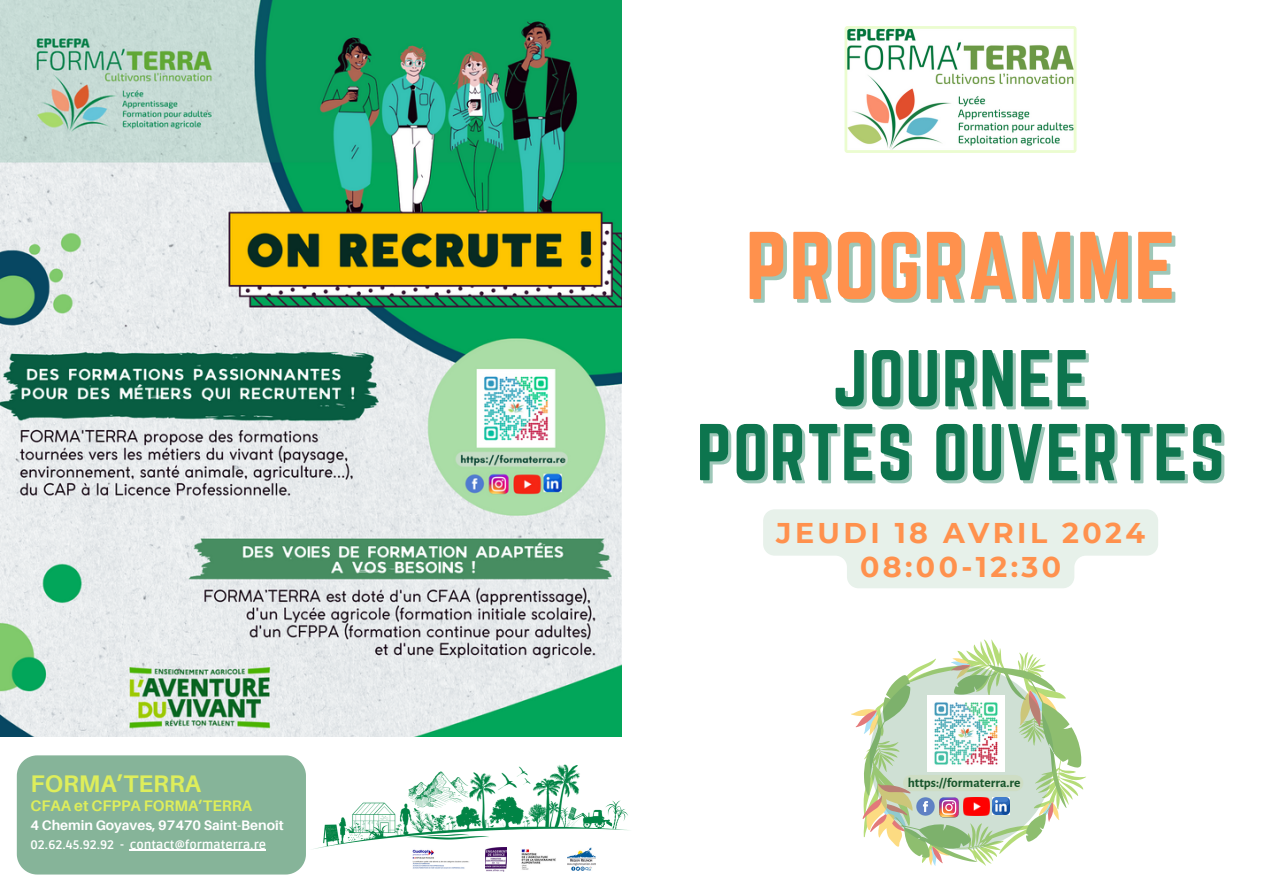
<style>
.page{position:relative;width:1263px;height:894px;background:#fff}
.page>*{position:absolute;margin:0;border:0;box-sizing:border-box;transform-origin:0 0}
.t1{font:84px "Norwester";letter-spacing:.02em;color:#ff914d}
.t2{font:70.35px "Norwester";letter-spacing:.02em;color:#0d754e}
.t3{font:700 28.5px/33.8px "Montserrat";letter-spacing:.12em;color:#ff914d;text-align:center}
.t4{font:700 24px "Aileron";color:#deee5b}
.t5{font:700 15.3px "Aileron";color:#deee5b}
.t6{font:700 13.8px "Aileron";color:#fff}
.t7{font:700 13.5px "Alegreya Sans";color:#16542a}
.t8{font:700 12.3px "Ruda";color:#fff}
</style>
<div class="page">
<svg style="left:851px;top:650px;width:230px;height:215px"></svg>
<img style="left:412px;top:849px;width:57px;height:20px">
<img style="left:485px;top:849px;width:21px;height:22px">
<img style="left:521px;top:849px;width:35px;height:21px">
<img style="left:567px;top:849px;width:28px;height:20px">
<img style="left:314px;top:764px;width:315px;height:85px">
<div style="left:17px;top:755px;width:289px;height:119px;background:#86b499"></div>
<hr style="left:130px;top:849px;width:136px;height:1px;background:#fff">
<img style="left:844px;top:27px;width:233px;height:126px">
<img style="left:0;top:0;width:621px;height:736px">
<svg style="left:763px;top:509px;width:395px;height:79px"></svg>
<h3 class="t4" style="left:31px;top:768px;width:172px">FORMA’TERRA</h3>
<p class="t5" style="left:31px;top:795px;width:223px">CFAA et CFPPA FORMA’TERRA</p>
<h1 class="t6" style="left:31px;top:816px;width:254px">4 Chemin Goyaves, 97470 Saint-Benoît</h1>
<h2 class="t8" style="left:31px;top:837px;width:237px">02.62.45.92.92 - contact@formaterra.re</h2>
<p class="t1" style="left:745px;top:215px;width:432px">PROGRAMME</p>
<p class="t2" style="left:832px;top:336px;width:259px">JOURNEE</p>
<p class="t2" style="left:696px;top:410px;width:530px">PORTES OUVERTES</p>
<p class="t3" style="left:776px;top:516px;width:370px">JEUDI 18 AVRIL 2024<br>08:00-12:30</p>
<p class="t7" style="left:908px;top:776px;width:114px">https://formaterra.re</p>
</div>
